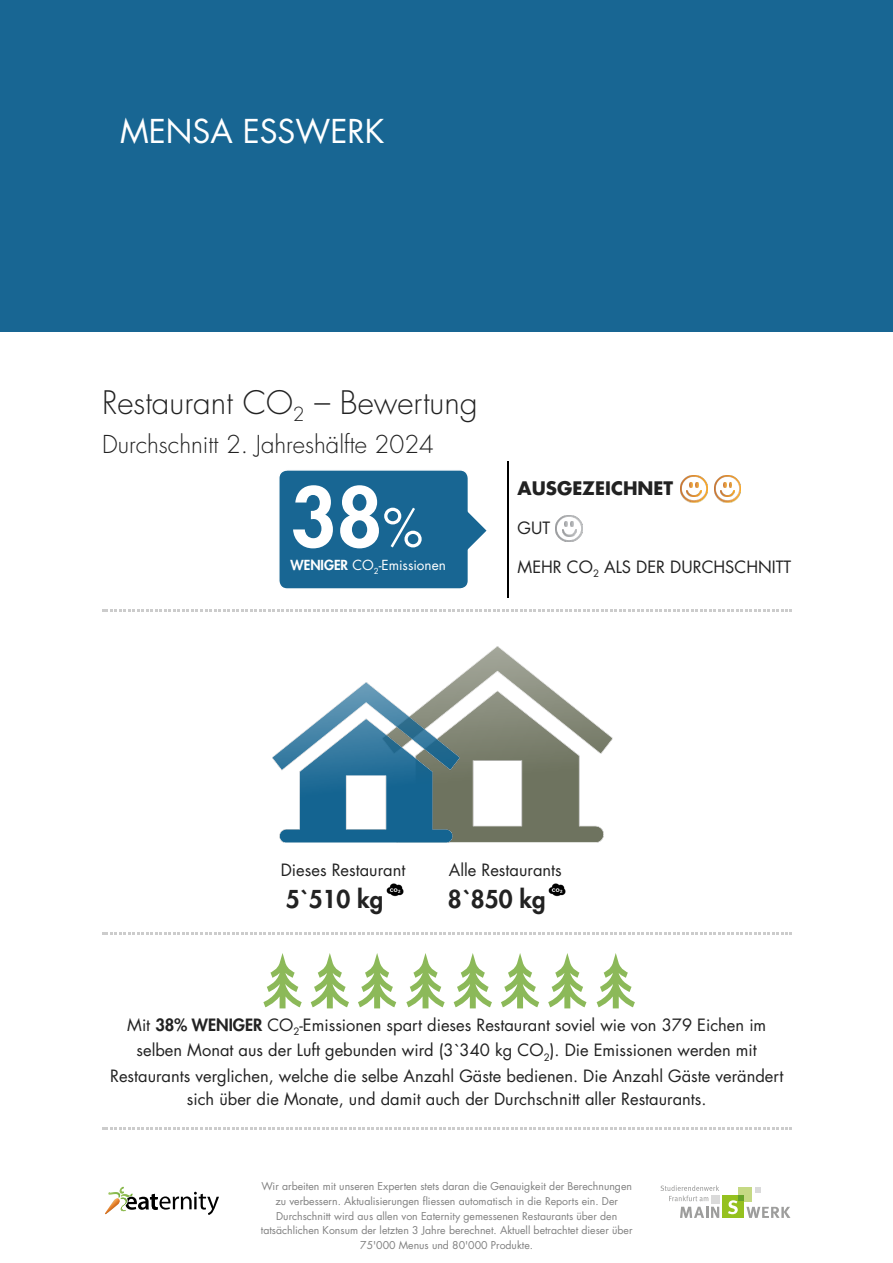
<style>
.page{position:relative;width:893px;height:1263px;background:#fff}
.page>*{position:absolute;margin:0;border:0;box-sizing:border-box;transform-origin:0 0}
.t1{font:800 79.5px "Futura LT";color:#fff}
.t2{font:31.95px "Futura LT";color:#fff}
.t3{font:300 31.5px "Futura LT";color:#222}
.t4{font:300 24px "Futura LT";color:#222}
.t5{font:800 24px "Futura LT";color:#222}
.t6{font:700 18.15px "Futura LT";color:#222}
.t7{font:16.5px/25.8px "Futura LT";color:#222;text-align:center}
.t8{font:13.5px "Futura LT";color:#fff}
.t9{font:10.5px/14.5px "Futura LT";color:#808080;text-align:center}
.s1{font-weight:400;font-size:51px}
.s2{font-weight:800}
</style>
<div class="page">
<svg style="left:102px;top:610px;width:689px;height:2px"></svg>
<svg style="left:102px;top:933px;width:689px;height:2px"></svg>
<svg style="left:102px;top:1127px;width:689px;height:2px"></svg>
<hr style="left:507px;top:461px;width:1px;height:136px;background:#000">
<img style="left:681px;top:476px;width:26px;height:26px">
<svg style="left:689px;top:482px;width:9px;height:5px"></svg>
<img style="left:687px;top:490px;width:14px;height:7px">
<img style="left:714px;top:476px;width:26px;height:26px">
<svg style="left:715px;top:476px;width:25px;height:25px"></svg>
<svg style="left:723px;top:482px;width:8px;height:5px"></svg>
<img style="left:720px;top:490px;width:14px;height:7px">
<img style="left:556px;top:515px;width:26px;height:26px">
<svg style="left:556px;top:516px;width:25px;height:25px"></svg>
<svg style="left:565px;top:522px;width:8px;height:5px"></svg>
<img style="left:562px;top:530px;width:14px;height:6px">
<svg style="left:263px;top:953px;width:39px;height:55px"></svg>
<svg style="left:311px;top:953px;width:38px;height:55px"></svg>
<svg style="left:358px;top:953px;width:38px;height:55px"></svg>
<svg style="left:406px;top:953px;width:38px;height:55px"></svg>
<svg style="left:453px;top:953px;width:39px;height:55px"></svg>
<svg style="left:501px;top:953px;width:38px;height:55px"></svg>
<svg style="left:548px;top:953px;width:38px;height:55px"></svg>
<svg style="left:596px;top:953px;width:38px;height:55px"></svg>
<div style="left:0;top:0;width:892px;height:332px;background:#186693"></div>
<div style="left:278px;top:469px;width:191px;height:121px;background:#186693;border:1px solid #fff;border-radius:8px"></div>
<svg style="left:467px;top:509px;width:19px;height:43px"></svg>
<img style="left:451px;top:647px;width:161px;height:195px">
<img style="left:272px;top:683px;width:187px;height:159px">
<img style="left:386px;top:883px;width:17px;height:14px">
<img style="left:548px;top:883px;width:17px;height:14px">
<div style="left:711px;top:1195px;width:8px;height:9px;background:#dadada"></div>
<div style="left:722px;top:1195px;width:21px;height:23px;background:#95c11f"></div>
<svg style="left:680px;top:1207px;width:39px;height:11px"></svg>
<svg style="left:728px;top:1187px;width:62px;height:31px"></svg>
<svg style="left:660px;top:1185px;width:59px;height:16px"></svg>
<svg style="left:105px;top:1186px;width:114px;height:29px"></svg>
<h2 class="t2" style="left:120px;top:117px;width:266px">MENSA ESSWERK</h2>
<h3 class="t3" style="left:102px;top:389px;width:377px">Restaurant CO<sub>2</sub> – Bewertung</h3>
<h3 class="t4" style="left:102px;top:434px;width:333px">Durchschnitt 2. Jahreshälfte 2024</h3>
<h1 class="t1" style="left:290px;top:483px;width:134px">38<span class="s1">%</span></h1>
<p class="t8" style="left:290px;top:560px;width:157px"><span class="s2">WENIGER</span> CO<sub>2</sub>-Emissionen</p>
<p class="t6" style="left:517px;top:480px;width:157px">AUSGEZEICHNET</p>
<p class="t7" style="left:517px;top:517px;width:34px">GUT</p>
<p class="t7" style="left:517px;top:555px;width:275px">MEHR CO<sub>2</sub> ALS DER DURCHSCHNITT</p>
<p class="t7" style="left:281px;top:859px;width:126px">Dieses Restaurant</p>
<h3 class="t5" style="left:286px;top:889px;width:99px">5`510 kg</h3>
<p class="t7" style="left:449px;top:859px;width:114px">Alle Restaurants</p>
<h3 class="t5" style="left:448px;top:889px;width:99px">8`850 kg</h3>
<p class="t7" style="left:110px;top:1013px;width:674px">Mit <span class="s2">38% WENIGER</span> CO<sub>2</sub>-Emissionen spart dieses Restaurant soviel wie von 379 Eichen im selben Monat aus der Luft gebunden wird (3`340 kg CO<sub>2</sub>). Die Emissionen werden mit<br>Restaurants verglichen, welche die selbe Anzahl Gäste bedienen. Die Anzahl Gäste verändert</p>
<p class="t7" style="left:187px;top:1087px;width:521px">sich über die Monate, und damit auch der Durchschnitt aller Restaurants.</p>
<p class="t9" style="left:261px;top:1180px;width:373px">Wir arbeiten mit unseren Experten stets daran die Genauigkeit der Berechnungen zu verbessern. Aktualisierungen fliessen automatisch in die Reports ein. Der Durchschnitt wird aus allen von Eaternity gemessenen Restaurants über den tatsächlichen Konsum der letzten 3 Jahre berechnet. Aktuell betrachtet dieser über 75'000 Menus und 80'000 Produkte.</p>
</div>
